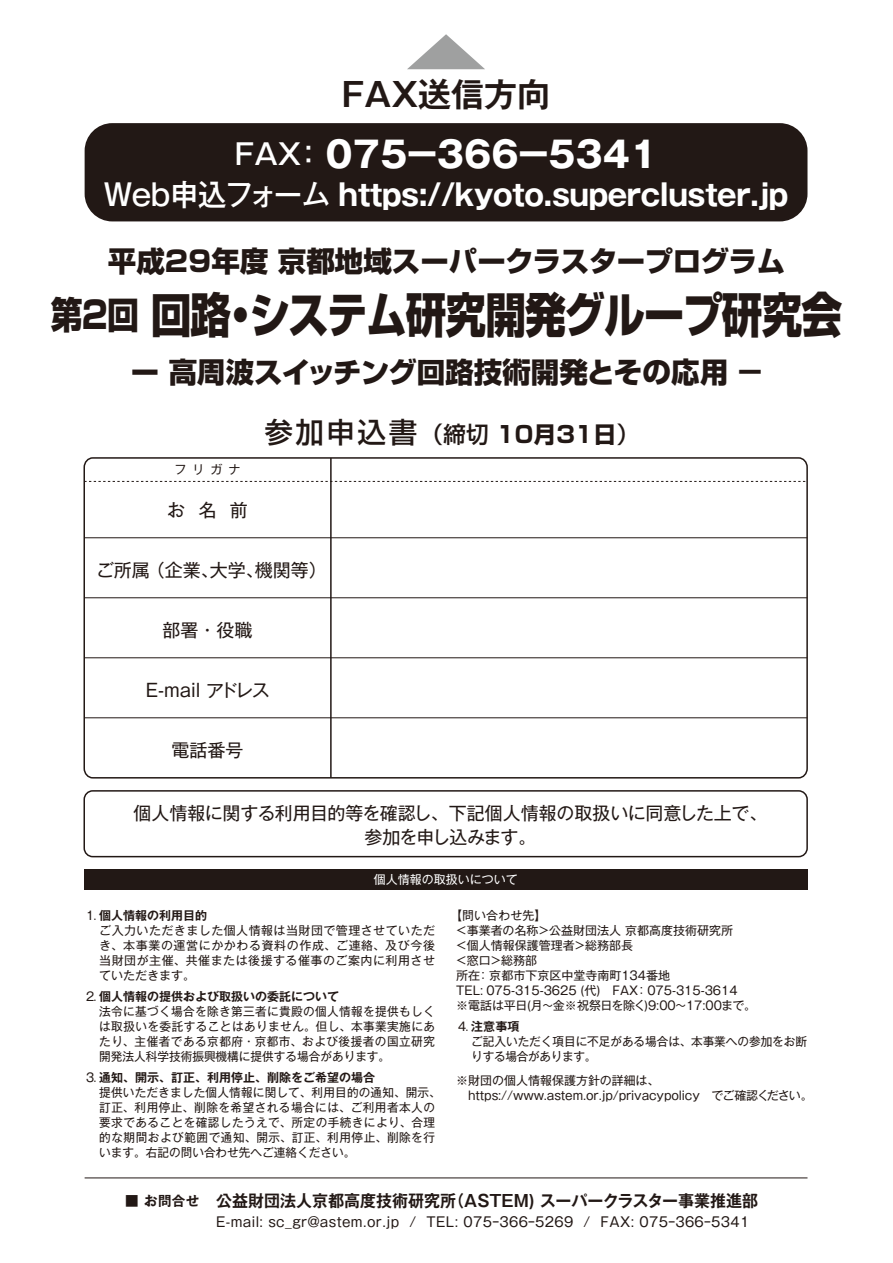
<style>
.page{position:relative;width:893px;height:1263px;background:#fff}
.page>*{position:absolute;margin:0;border:0;box-sizing:border-box;transform-origin:0 0}
.t1{font:700 57px "Gothic MB101 Pro De";color:#9fa0a0;scale:1.5 1}
.t2{font:800 48px "Shin Go Pro";letter-spacing:-.025em;color:#221815;scale:.85 1}
.t3{font:700 36px "Gothic MB101 Pro";color:#fff}
.t4{font:700 33px "Gothic MB101 Pro De";color:#221815}
.t5{font:700 30px "Gothic MB101 Pro";letter-spacing:-.015em;color:#fff;scale:.95 1}
.t6{font:800 28.5px "Shin Go Pro";color:#221815}
.t7{font:700 22.8px "Shin Go Pro";color:#221815}
.t8{font:18px/24px "Gothic MB101 Pro";letter-spacing:-.02em;color:#221815;text-align:center}
.t9{font:18px "Gothic MB101 Pro";color:#221815}
.t10{font:18px "Gothic MB101 Pro";letter-spacing:-.03em;color:#221815}
.t11{font:700 16.5px "Gothic MB101 Pro De";color:#221815}
.t12{font:13.5px "Gothic MB101 Pro";letter-spacing:.03em;color:#221815}
.t13{font:12px/15px "Gothic MB101 Pro";color:#221815}
.t14{font:12px/15px "Gothic MB101 Pro";letter-spacing:.035em;color:#221815}
.t15{font:700 12px "Gothic MB101 Pro De";color:#221815}
.t16{font:12px "Gothic MB101 Pro";color:#fff}
.s1{font-weight:500;font-size:28.8px}
.s2{font-weight:500}
.s3{font-size:37.5px}
.s4{font-weight:500;font-size:28.5px}
.s5{font-family:"Gothic MB101 Pro";font-weight:400}
.s6{font-size:13.5px}
</style>
<div class="page">
<div style="left:85px;top:123px;width:722px;height:98px;background:#221815;border-radius:28px"></div>
<hr style="left:85px;top:1177px;width:722px;height:1px;background:#221815">
<div style="left:83px;top:457px;width:725px;height:321px;border:2px solid #221815;border-radius:9px"></div>
<hr style="left:330px;top:458px;width:2px;height:320px;background:#221815">
<div style="left:83px;top:790px;width:725px;height:67px;border:2px solid #221815;border-radius:9px"></div>
<svg style="left:84px;top:481px;width:723px;height:1px"></svg>
<hr style="left:84px;top:537px;width:723px;height:1px;background:#221815">
<hr style="left:84px;top:597px;width:723px;height:1px;background:#221815">
<hr style="left:84px;top:657px;width:723px;height:1px;background:#221815">
<hr style="left:84px;top:717px;width:723px;height:1px;background:#221815">
<div style="left:84px;top:869px;width:723px;height:20px;background:#221815"></div>
<h1 class="t1" style="left:403px;top:7px;width:58px">▲</h1>
<h3 class="t4" style="left:342px;top:67px;width:210px">FAX送信方向</h3>
<h3 class="t3" style="left:230px;top:124px;width:429px"><span class="s1">ＦＡＸ：</span>０７５－366－5341</h3>
<h3 class="t5" style="left:104px;top:170px;width:722px"><span class="s2">Web申込フォーム</span> https://kyoto.supercluster.jp</h3>
<h3 class="t6" style="left:108px;top:239px;width:679px">平成29年度 京都地域スーパークラスタープログラム</h3>
<h2 class="t2" style="left:51px;top:277px;width:932px"><span class="s3">第2回</span> 回路・システム研究開発グループ研究会</h2>
<h3 class="t6" style="left:131px;top:349px;width:635px">ー 高周波スイッチング回路技術開発とその応用 －</h3>
<p class="t13" style="left:175px;top:460px;width:67px">フリガナ</p>
<h3 class="t9" style="left:167px;top:495px;width:82px">お名前</h3>
<h3 class="t7" style="left:264px;top:416px;width:376px"><span class="s4">参加申込書</span> <span class="s2">（締切</span> 10月31日<span class="s2">）</span></h3>
<h3 class="t9" style="left:96px;top:555px;width:232px">ご所属 （企業、大学、機関等）</h3>
<h3 class="t9" style="left:163px;top:615px;width:91px">部署・役職</h3>
<h3 class="t10" style="left:146px;top:675px;width:126px">E-mail アドレス</h3>
<h3 class="t9" style="left:172px;top:735px;width:73px">電話番号</h3>
<h3 class="t8" style="left:133px;top:798px;width:635px">個人情報に関する利用目的等を確認し、下記個人情報の取扱いに同意した上で、参加を申し込みます。</h3>
<p class="t16" style="left:374px;top:870px;width:145px">個人情報の取扱いについて</p>
<p class="t15" style="left:84px;top:906px;width:124px"><span class="s5">⒈</span> 個人情報の利用目的</p>
<p class="t13" style="left:99px;top:922px;width:337px;text-align:justify">ご入力いただきました個人情報は当財団で管理させていただき、本事業の運営にかかわる資料の作成、ご連絡、及び今後当財団が主催、共催または後援する催事のご案内に利用させていただきます。</p>
<p class="t15" style="left:84px;top:987px;width:256px"><span class="s5">⒉</span> 個人情報の提供および取扱いの委託について</p>
<p class="t13" style="left:99px;top:1003px;width:337px;text-align:justify">法令に基づく場合を除き第三者に貴殿の個人情報を提供もしくは取扱いを委託することはありません。但し、本事業実施にあたり、主催者である京都府・京都市、および後援者の国立研究開発法人科学技術振興機構に提供する場合があります。</p>
<p class="t15" style="left:84px;top:1068px;width:292px"><span class="s5">⒊</span> 通知、開示、訂正、利用停止、削除をご希望の場合</p>
<p class="t14" style="left:99px;top:1084px;width:343px">提供いただきました個人情報に関して、利用目的の通知、開示、訂正、利用停止、削除を希望される場合には、ご利用者本人の要求であることを確認したうえで、所定の手続きにより、合理的な期間および範囲で通知、開示、訂正、利用停止、削除を行います。右記の問い合わせ先へご連絡ください。</p>
<p class="t13" style="left:456px;top:907px;width:302px;text-indent:-5px">【問い合わせ先】<br>＜事業者の名称＞公益財団法人 京都高度技術研究所<br>＜個人情報保護管理者＞総務部長<br>＜窓口＞総務部<br>所在：京都市下京区中堂寺南町134番地<br>TEL: 075-315-3625 (代)　FAX：075-315-3614<br>※電話は平日(月～金※祝祭日を除く)9:00～17:00まで。</p>
<p class="t15" style="left:456px;top:1017px;width:64px"><span class="s5">⒋</span> 注意事項</p>
<p class="t13" style="left:471px;top:1033px;width:337px">ご記入いただく項目に不足がある場合は、本事業への参加をお断りする場合があります。</p>
<p class="t13" style="left:456px;top:1072px;width:358px">※財団の個人情報保護方針の詳細は、<br>　httpｓ://www.astem.or.jp/privacypolicy　でご確認ください。</p>
<h3 class="t11" style="left:125px;top:1187px;width:635px"><span class="s6">■ お問合せ</span> 公益財団法人京都高度技術研究所（ASTEM) スーパークラスター事業推進部</h3>
<p class="t12" style="left:216px;top:1211px;width:535px">E-mail: sc_gr@astem.or.jp / TEL: 075ー366ー5269 / FAX: 075ー366ー5341</p>
</div>
